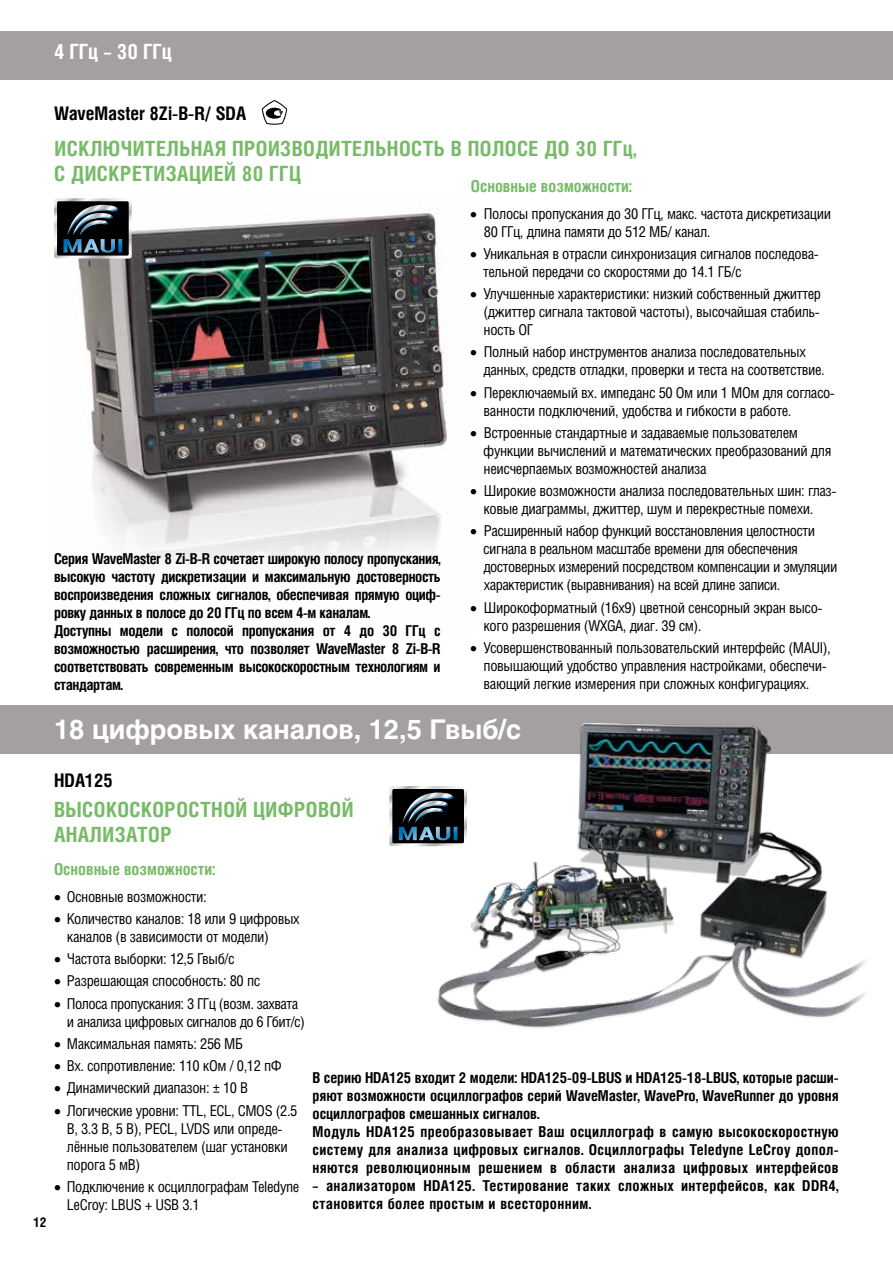
<style>
.page{position:relative;width:893px;height:1263px;background:#fff}
.page>*{position:absolute;margin:0;border:0;box-sizing:border-box;transform-origin:0 0}
.t1{font:700 27px "Helios C";color:#fff}
.t2{font:700 21px/25.2px "Helios Cond C";letter-spacing:.02em;color:#77bb68}
.t3{font:700 21px "Helios Cond C";color:#fff}
.t4{font:700 18.75px "Helios Cond C";color:#000}
.t5{font:700 16.5px "Helios Cond C";color:#77bb68}
.t6{font:15px/18px "Helios Cond C";letter-spacing:-.025em;color:#000}
.t7{font:700 15px/18px "Helios Cond C";letter-spacing:.025em;color:#000}
.t8{font:700 15px/18px "Helios Cond C";letter-spacing:-.025em;color:#000}
.t9{font:700 13.5px "Helios Cond C";color:#000}
</style>
<div class="page">
<div style="left:0;top:31px;width:893px;height:48px;background:#a3a09f"></div>
<img style="left:78px;top:213px;width:370px;height:350px">
<div style="left:0;top:705px;width:893px;height:49px;background:#a3a09f"></div>
<img style="left:420px;top:723px;width:446px;height:305px">
<svg style="left:262px;top:100px;width:25px;height:25px"></svg>
<svg style="left:54px;top:198px;width:78px;height:61px;background:#424d54"></svg>
<svg style="left:389px;top:786px;width:78px;height:60px;background:#404b52"></svg>
<h2 class="t3" style="left:54px;top:39px;width:120px">4 ГГц – 30 ГГц</h2>
<p class="t9" style="left:34px;top:1214px;width:15px">12</p>
<p class="t4" style="left:54px;top:102px;width:194px">WaveMaster 8Zi-B-R/ SDA</p>
<h2 class="t2" style="left:54px;top:135px;width:584px">ИСКЛЮЧИТЕЛЬНАЯ ПРОИЗВОДИТЕЛЬНОСТЬ В ПОЛОСЕ ДО 30 ГГц,<br>С ДИСКРЕТИЗАЦИЕЙ 80 ГГЦ</h2>
<p class="t5" style="left:471px;top:176px;width:163px">Основные возможности:</p>
<p class="t6" style="left:484px;top:204px;width:349px;text-indent:-14px">• Полосы пропускания до 30 ГГц, макс. частота дискретизации<br>80 ГГц, длина памяти до 512 МБ/ канал.</p>
<p class="t6" style="left:483px;top:244px;width:337px;text-indent:-13px">• Уникальная в отрасли синхронизация сигналов последова&shy;тельной передачи со скоростями до 14.1 ГБ/с</p>
<p class="t6" style="left:484px;top:285px;width:339px;text-align:justify;text-indent:-14px">• Улучшенные характеристики: низкий собственный джиттер (джиттер сигнала тактовой частоты), высочайшая стабиль&shy;ность ОГ</p>
<p class="t6" style="left:483px;top:343px;width:343px;text-indent:-13px">• Полный набор инструментов анализа последовательных данных, средств отладки, проверки и теста на соответствие.</p>
<p class="t6" style="left:484px;top:383px;width:353px;text-indent:-14px">• Переключаемый вх. импеданс 50 Ом или 1 МОм для согласо&shy;ванности подключений, удобства и гибкости в работе.</p>
<p class="t6" style="left:483px;top:423px;width:350px;text-indent:-13px">• Встроенные стандартные и задаваемые пользователем функции вычислений и математических преобразований для неисчерпаемых возможностей анализа</p>
<p class="t6" style="left:484px;top:482px;width:354px;text-indent:-14px">• Широкие возможности анализа последовательных шин: глаз&shy;ковые диаграммы, джиттер, шум и перекрестные помехи.</p>
<p class="t6" style="left:483px;top:522px;width:356px;text-indent:-13px">• Расширенный набор функций восстановления целостности сигнала в реальном масштабе времени для обеспечения достоверных измерений посредством компенсации и эмуляции характеристик (выравнивания) на всей длине записи.</p>
<p class="t6" style="left:484px;top:598px;width:340px;text-indent:-14px">• Широкоформатный (16x9) цветной сенсорный экран высо&shy;кого разрешения (WXGA, диаг. 39 см).</p>
<p class="t6" style="left:484px;top:638px;width:349px;text-indent:-14px">• Усовершенствованный пользовательский интерфейс (MAUI), повышающий удобство управления настройками, обеспечи&shy;вающий легкие измерения при сложных конфигурациях.</p>
<h1 class="t1" style="left:54px;top:714px;width:469px">18 цифровых каналов, 12,5 Гвыб/с</h1>
<p class="t4" style="left:54px;top:769px;width:60px">HDA125</p>
<h2 class="t2" style="left:54px;top:796px;width:301px">ВЫСОКОСКОРОСТНОЙ ЦИФРОВОЙ<br>АНАЛИЗАТОР</h2>
<p class="t5" style="left:54px;top:859px;width:163px">Основные возможности:</p>
<p class="t6" style="left:54px;top:887px;width:154px">• Основные возможности:</p>
<p class="t6" style="left:67px;top:909px;width:234px;text-indent:-13px">• Количество каналов: 18 или 9 цифровых каналов (в зависимости от модели)</p>
<p class="t6" style="left:54px;top:949px;width:182px">• Частота выборки: 12,5 Гвыб/с</p>
<p class="t6" style="left:54px;top:972px;width:208px">• Разрешающая способность: 80 пс</p>
<p class="t6" style="left:67px;top:994px;width:239px;text-indent:-13px">• Полоса пропускания: 3 ГГц (возм. захвата и анализа цифровых сигналов до 6 Гбит/с)</p>
<p class="t6" style="left:54px;top:1034px;width:190px">• Максимальная память: 256 МБ</p>
<p class="t6" style="left:54px;top:1056px;width:229px">• Вх. сопротивление: 110 кОм / 0,12 пФ</p>
<p class="t6" style="left:54px;top:1079px;width:196px">• Динамический диапазон: ± 10 В</p>
<p class="t6" style="left:67px;top:1101px;width:232px;text-indent:-13px">• Логические уровни: TTL, ECL, CMOS (2.5<br>В, 3.3 В, 5 В), PECL, LVDS или опреде&shy;лённые пользователем (шаг установки порога 5 мВ)</p>
<p class="t6" style="left:67px;top:1177px;width:234px;text-indent:-13px">• Подключение к осциллографам Teledyne<br>LeCroy: LBUS + USB 3.1</p>
<p class="t8" style="left:54px;top:549px;width:388px">Серия WaveMaster 8 Zi-B-R сочетает широкую полосу пропускания, высокую частоту дискретизации и максимальную достоверность воспроизведения сложных сигналов, обеспечивая прямую оциф&shy;ровку данных в полосе до 20 ГГц по всем 4-м каналам.<br>Доступны модели с полосой пропускания от 4 до 30 ГГц с возможностью расширения, что позволяет WaveMaster 8 Zi-B-R соответствовать современным высокоскоростным технологиям и стандартам.</p>
<p class="t7" style="left:313px;top:1068px;width:528px">В серию HDA125 входит 2 модели: HDA125-09-LBUS и HDA125-18-LBUS, которые расши&shy;ряют возможности осциллографов серий WaveMaster, WavePro, WaveRunner до уровня осциллографов смешанных сигналов.<br>Модуль HDA125 преобразовывает Ваш осциллограф в самую высокоскоростную систему для анализа цифровых сигналов. Осциллографы Teledyne LeCroy допол&shy;няются революционным решением в области анализа цифровых интерфейсов</p>
<p class="t7" style="left:313px;top:1176px;width:528px">– анализатором HDA125. Тестирование таких сложных интерфейсов, как DDR4, становится более простым и всесторонним.</p>
</div>
